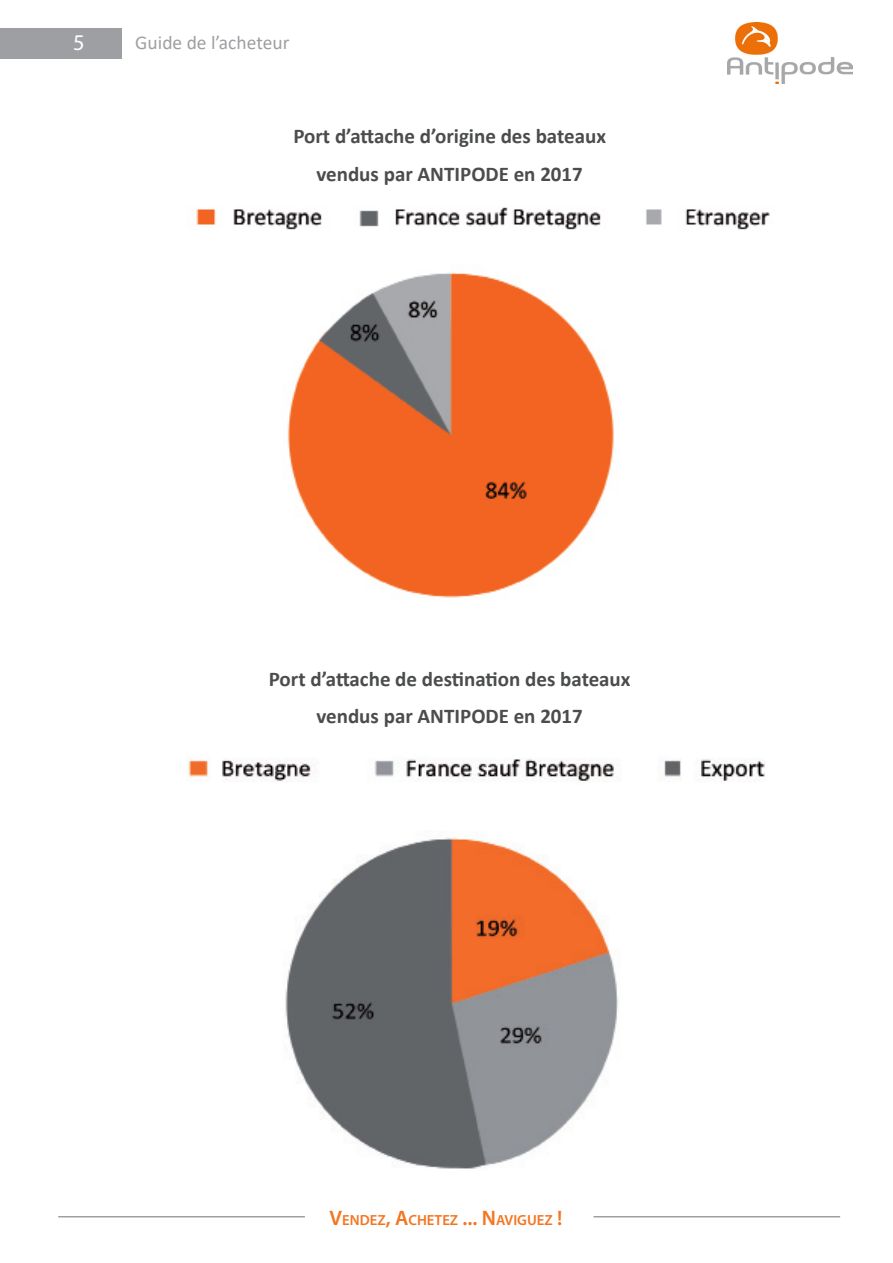
<style>
.page{position:relative;width:893px;height:1263px;background:#fff}
.page>*{position:absolute;margin:0;border:0;box-sizing:border-box;transform-origin:0 0}
.t1{font:22.5px "Myriad Pro";color:#fff}
.Titre{font:700 21px "Calibri";color:#4b4c4d}
.t2{font:19.5px "Calibri";color:#9d9fa2}
.t3{font:600 14.7px "Myriad Pro";color:#f47521}
.s1{font-size:21px}
</style>
<div class="page">
<div style="left:0;top:28px;width:122px;height:31px;background:#9d9fa2"></div>
<hr style="left:58px;top:1216px;width:247px;height:1px;background:#9d9fa2">
<hr style="left:593px;top:1216px;width:247px;height:1px;background:#9d9fa2">
<img style="left:727px;top:23px;width:125px;height:60px">
<img style="left:188px;top:758px;width:577px;height:411px">
<img style="left:196px;top:207px;width:574px;height:391px">
<p class="t1" style="left:73px;top:28px;width:13px">5</p>
<p class="t2" style="left:135px;top:29px;width:156px">Guide de l’acheteur</p>
<p class="Titre" style="left:293px;top:121px;width:314px">Port d’attache d’origine des bateaux</p>
<p class="Titre" style="left:316px;top:159px;width:268px">vendus par ANTIPODE en 2017</p>
<p class="Titre" style="left:269px;top:664px;width:363px">Port d’attache de destination des bateaux</p>
<p class="Titre" style="left:316px;top:702px;width:268px">vendus par ANTIPODE en 2017</p>
<p class="t3" style="left:330px;top:1210px;width:234px"><span class="s1">V</span>ENDEZ<span class="s1">, A</span>CHETEZ <span class="s1">... N</span> AVIGUEZ <span class="s1">!</span></p>
</div>
